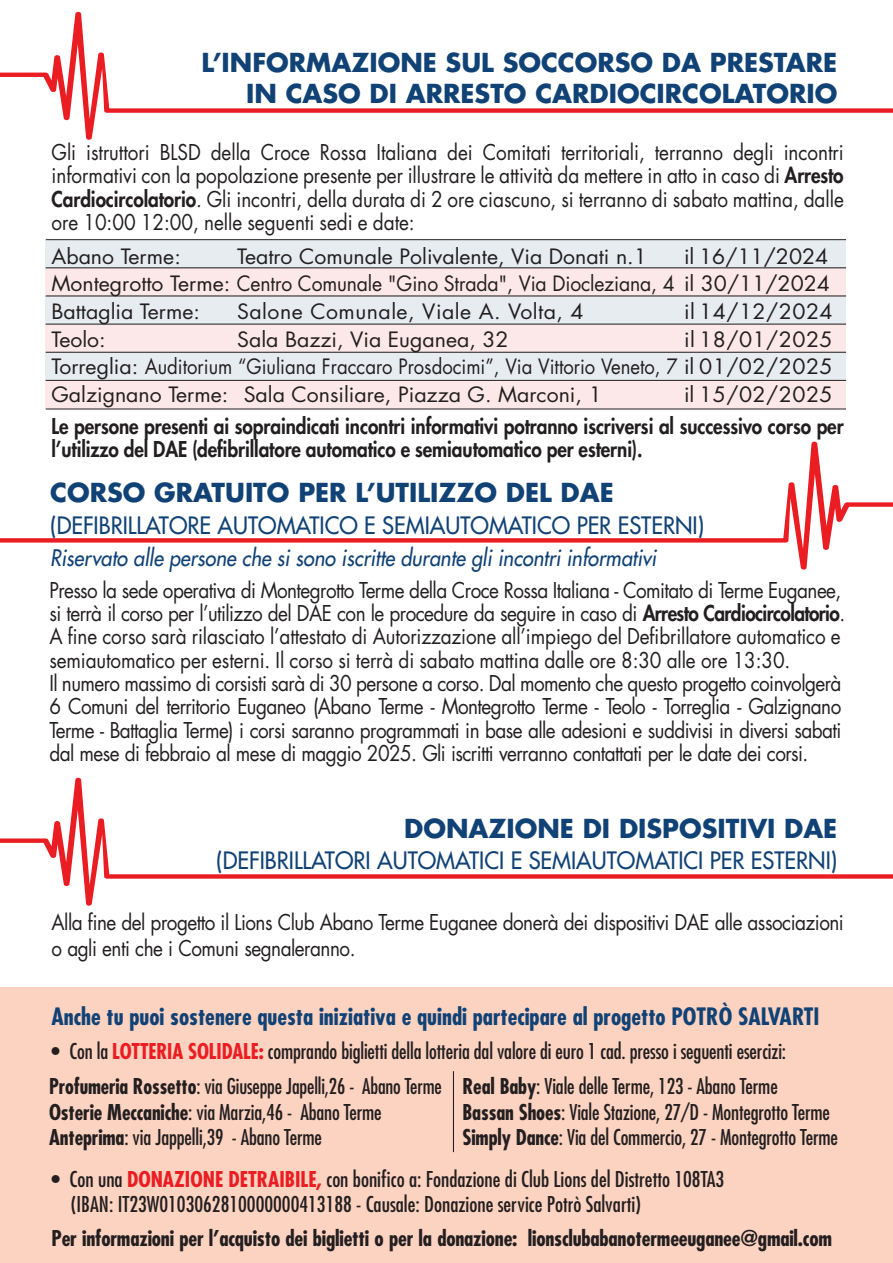
<style>
.page{position:relative;width:893px;height:1263px;background:#fff}
.page>*{position:absolute;margin:0;border:0;box-sizing:border-box;transform-origin:0 0}
.t1{font:700 25.5px/31.8px "Futura Std";color:#114276;text-align:right}
.t2{font:500 23.4px "Futura Std";color:#114276;scale:.95 1}
.t3{font:700 condensed 23.4px "Futura Std";color:#114276}
.t4{font:italic 500 22.35px "Futura Std";color:#114276;scale:.9 1}
.t5{font:21.15px/23.4px "Futura Std";letter-spacing:-.03em;color:#231f20;scale:.89 1}
.t6{font:condensed 21.15px/25.5px "Futura Std";letter-spacing:-.005em;color:#231f20}
.t7{font:800 21.15px/23.4px "Futura Std";letter-spacing:-.005em;color:#231f20;scale:.89 1}
.t8{font:condensed 21.15px/25.5px "Futura Std";letter-spacing:-.005em;color:#231f20;scale:.95 1}
.t9{font:700 condensed 21.15px "Futura Std";letter-spacing:-.01em;color:#231f20}
.t10{font:20.55px/27.6px "Futura Std";color:#231f20;text-align:justify}
.t11{font:20.55px "Futura Std";letter-spacing:.025em;color:#231f20}
.s1{font-weight:800}
.s2{font-weight:700;color:#ea1d23}
.s3{font-weight:700}
</style>
<div class="page">
<div style="left:46px;top:240px;width:800px;height:28px;background:#e7ecf1"></div>
<div style="left:46px;top:268px;width:800px;height:28px;background:#fce8e9"></div>
<div style="left:46px;top:296px;width:800px;height:28px;background:#e7ecf1"></div>
<div style="left:46px;top:324px;width:800px;height:29px;background:#fce8e9"></div>
<div style="left:46px;top:353px;width:800px;height:28px;background:#e7ecf1"></div>
<div style="left:46px;top:381px;width:800px;height:28px;background:#fce8e9"></div>
<div style="left:0;top:987px;width:893px;height:276px;background:#fcd2c0"></div>
<svg style="left:0;top:442px;width:893px;height:128px"></svg>
<svg style="left:0;top:12px;width:893px;height:128px"></svg>
<svg style="left:0;top:778px;width:893px;height:128px"></svg>
<hr style="left:453px;top:1071px;width:1px;height:81px;background:#231f20">
<hr style="left:46px;top:267px;width:800px;height:1px;background:#231f20">
<hr style="left:46px;top:239px;width:800px;height:1px;background:#231f20">
<hr style="left:46px;top:296px;width:800px;height:1px;background:#231f20">
<hr style="left:46px;top:324px;width:800px;height:1px;background:#231f20">
<hr style="left:46px;top:352px;width:800px;height:1px;background:#231f20">
<hr style="left:46px;top:380px;width:800px;height:1px;background:#231f20">
<hr style="left:46px;top:409px;width:800px;height:1px;background:#231f20">
<p class="t1" style="left:201px;top:46px;width:637px">L’INFORMAZIONE SUL SOCCORSO DA PRESTARE<br>IN CASO DI ARRESTO CARDIOCIRCOLATORIO</p>
<p class="t5" style="left:52px;top:141px;width:892px;text-align:justify">Gli istruttori BLSD della Croce Rossa Italiana dei Comitati territoriali, terranno degli incontri informativi con la popolazione presente per illustrare le attività da mettere in atto in caso di <span class="s1">Arresto Cardiocircolatorio</span>. Gli incontri, della durata di 2 ore ciascuno, si terranno di sabato mattina, dalle ore 10:00 12:00, nelle seguenti sedi e date:</p>
<p class="t10" style="left:52px;top:243px;width:131px">Abano Terme:</p>
<p class="t10" style="left:237px;top:243px;width:411px">Teatro Comunale Polivalente, Via Donati n.1</p>
<p class="t10" style="left:52px;top:243px;width:780px;text-indent:632px">il 16/11/2024<br>Montegrotto Terme: Centro Comunale "Gino Strada", Via Diocleziana, 4 il 30/11/2024<br>Battaglia Terme:</p>
<p class="t11" style="left:237px;top:298px;width:348px">Salone Comunale, Viale A. Volta, 4</p>
<p class="t11" style="left:684px;top:298px;width:150px">il 14/12/2024</p>
<p class="t10" style="left:52px;top:325px;width:56px">Teolo:</p>
<p class="t10" style="left:237px;top:325px;width:273px">Sala Bazzi, Via Euganea, 32</p>
<p class="t10" style="left:52px;top:325px;width:783px;text-indent:632px">il 18/01/2025<br>Torreglia: Auditorium “Giuliana Fraccaro Prosdocimi”, Via Vittorio Veneto, 7 il 01/02/2025<br>Galzignano Terme: Sala Consiliare, Piazza G. Marconi, 1</p>
<p class="t11" style="left:684px;top:381px;width:150px">il 15/02/2025</p>
<p class="t7" style="left:52px;top:414px;width:891px">Le persone presenti ai sopraindicati incontri informativi potranno iscriversi al successivo corso per l’utilizzo del DAE (defibrillatore automatico e semiautomatico per esterni).</p>
<p class="t1" style="left:50px;top:477px;width:565px">CORSO GRATUITO PER L’UTILIZZO DEL DAE</p>
<p class="t2" style="left:50px;top:511px;width:690px">(DEFIBRILLATORE AUTOMATICO E SEMIAUTOMATICO PER ESTERNI)</p>
<p class="t4" style="left:50px;top:544px;width:675px">Riservato alle persone che si sono iscritte durante gli incontri informativi</p>
<p class="t5" style="left:49px;top:578px;width:896px">Presso la sede operativa di Montegrotto Terme della Croce Rossa Italiana - Comitato di Terme Euganee, si terrà il corso per l’utilizzo del DAE con le procedure da seguire in caso di <span class="s1">Arresto Cardiocircolatorio</span>.<br>A fine corso sarà rilasciato l’attestato di Autorizzazione all’impiego del Defibrillatore automatico e semiautomatico per esterni. Il corso si terrà di sabato mattina dalle ore 8:30 alle ore 13:30.<br>Il numero massimo di corsisti sarà di 30 persone a corso. Dal momento che questo progetto coinvolgerà 6 Comuni del territorio Euganeo (Abano Terme - Montegrotto Terme - Teolo - Torreglia - Galzignano Terme - Battaglia Terme) i corsi saranno programmati in base alle adesioni e suddivisi in diversi sabati dal mese di febbraio al mese di maggio 2025. Gli iscritti verranno contattati per le date dei corsi.</p>
<p class="t1" style="left:404px;top:812px;width:435px">DONAZIONE DI DISPOSITIVI DAE</p>
<p class="t2" style="left:216px;top:846px;width:655px">(DEFIBRILLATORI AUTOMATICI E SEMIAUTOMATICI PER ESTERNI)</p>
<p class="t5" style="left:52px;top:910px;width:892px;line-height:25.5px">Alla fine del progetto il Lions Club Abano Terme Euganee donerà dei dispositivi DAE alle associazioni o agli enti che i Comuni segnaleranno.</p>
<p class="t3" style="left:52px;top:1002px;width:769px">Anche tu puoi sostenere questa iniziativa e quindi partecipare al progetto POTRÒ SALVARTI</p>
<p class="t6" style="left:52px;top:1038px;width:736px">• Con la <span class="s2">LOTTERIA SOLIDALE:</span> comprando biglietti della lotteria dal valore di euro 1 cad. presso i seguenti esercizi:</p>
<p class="t8" style="left:49px;top:1074px;width:415px"><span class="s3">Profumeria Rossetto</span>: via Giuseppe Japelli,26 - Abano Terme<br><span class="s3">Osterie Meccaniche</span>: via Marzia,46 - Abano Terme<br><span class="s3">Anteprima</span>: via Jappelli,39 - Abano Terme</p>
<p class="t6" style="left:462px;top:1074px;width:377px"><span class="s3">Real Baby</span>: Viale delle Terme, 123 - Abano Terme<br><span class="s3">Bassan Shoes</span>: Viale Stazione, 27/D - Montegrotto Terme<br><span class="s3">Simply Dance</span>: Via del Commercio, 27 - Montegrotto Terme</p>
<p class="t6" style="left:71px;top:1166px;width:655px;text-indent:-19px">• Con una <span class="s2">DONAZIONE DETRAIBILE,</span> con bonifico a: Fondazione di Club Lions del Distretto 108TA3 (IBAN: IT23W0103062810000000413188 - Causale: Donazione service Potrò Salvarti)</p>
<p class="t9" style="left:52px;top:1225px;width:782px">Per informazioni per l’acquisto dei biglietti o per la donazione: lionsclubabanotermeeuganee@gmail.com</p>
</div>
